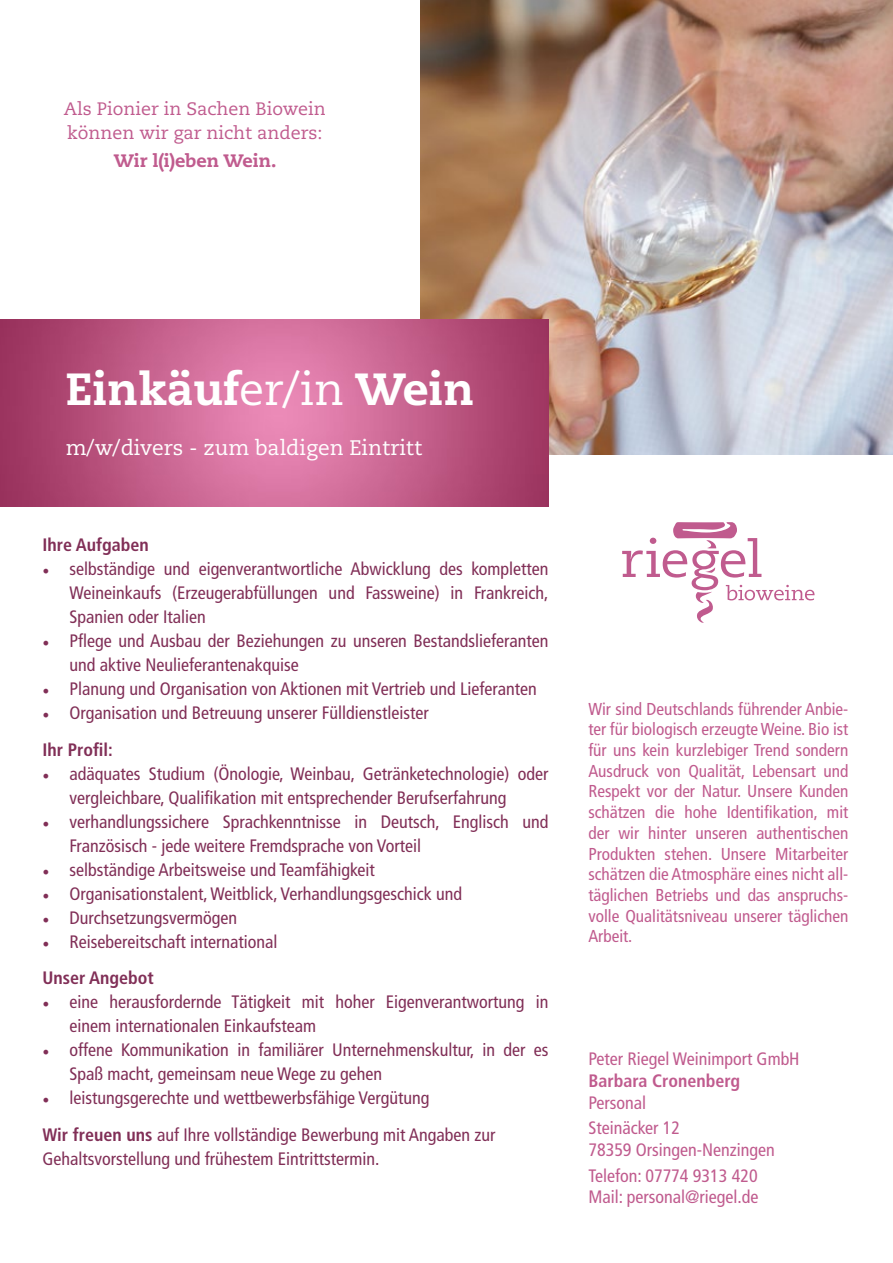
<style>
.page{position:relative;width:893px;height:1263px;background:#fff}
.page>*{position:absolute;margin:0;border:0;box-sizing:border-box;transform-origin:0 0}
.t1{font:800 45px "Caecilia";color:#fff}
.t2{font:21px "Caecilia";color:#fff}
.t3{font:condensed 18px/24px "Frutiger";color:#812f57}
.t4{font:condensed 18px/25.8px "Frutiger";color:#c05b8e}
.t5{font:18px/24px "Caecilia";color:#c05b8e}
.t6{font:700 condensed 18px "Frutiger";color:#c05b8e}
.t7{font:800 18px "Caecilia";color:#c05b8e}
.t8{font:700 condensed 18px "Frutiger";color:#812f57}
.t9{font:condensed 17.25px/20.7px "Frutiger";color:#c05b8e;text-align:justify}
.s1{font-weight:400}
.s2{font-family:"Minion Pro";font-stretch:normal}
.s3{font-weight:700}
</style>
<div class="page">
<img style="left:421px;top:0;width:472px;height:454px">
<img style="left:0;top:319px;width:549px;height:187px">
<svg style="left:622px;top:522px;width:193px;height:101px"></svg>
<p class="t5" style="left:64px;top:97px;width:263px">Als Pionier in Sachen Biowein können wir gar nicht anders:</p>
<p class="t7" style="left:114px;top:150px;width:164px">Wir l(i)eben Wein.</p>
<h1 class="t1" style="left:66px;top:361px;width:410px">Einkäuf<span class="s1">er/in</span> Wein</h1>
<p class="t2" style="left:66px;top:436px;width:358px">m/w/divers - zum baldigen Eintritt</p>
<p class="t8" style="left:43px;top:534px;width:108px">Ihre Aufgaben</p>
<p class="t3" style="left:70px;top:557px;width:480px;text-align:justify;text-indent:-27px"><span class="s2">•</span> selbständige und eigenverantwortliche Abwicklung des kompletten Weineinkaufs (Erzeugerabfüllungen und Fassweine) in Frankreich, Spanien oder Italien</p>
<p class="t3" style="left:70px;top:629px;width:480px;text-indent:-27px"><span class="s2">•</span> Pflege und Ausbau der Beziehungen zu unseren Bestandslieferanten und aktive Neulieferantenakquise</p>
<p class="t3" style="left:43px;top:677px;width:496px"><span class="s2">•</span> Planung und Organisation von Aktionen mit Vertrieb und Lieferanten</p>
<p class="t3" style="left:43px;top:694px;width:388px;line-height:36.8px"><span class="s2">•</span> Organisation und Betreuung unserer Fülldienstleister<br><span class="s3">Ihr Profil:</span></p>
<p class="t3" style="left:70px;top:761px;width:480px;text-indent:-27px"><span class="s2">•</span> adäquates Studium (Önologie, Weinbau, Getränketechnologie) oder vergleichbare, Qualifikation mit entsprechender Berufserfahrung</p>
<p class="t3" style="left:70px;top:809px;width:480px;text-indent:-27px"><span class="s2">•</span> verhandlungssichere Sprachkenntnisse in Deutsch, Englisch und<br>Französisch - jede weitere Fremdsprache von Vorteil</p>
<p class="t3" style="left:43px;top:857px;width:334px"><span class="s2">•</span> selbständige Arbeitsweise und Teamfähigkeit</p>
<p class="t3" style="left:43px;top:881px;width:421px"><span class="s2">•</span> Organisationstalent, Weitblick, Verhandlungsgeschick und</p>
<p class="t3" style="left:43px;top:905px;width:196px"><span class="s2">•</span> Durchsetzungsvermögen</p>
<p class="t3" style="left:43px;top:923px;width:236px;line-height:36.8px"><span class="s2">•</span> Reisebereitschaft international<br><span class="s3">Unser Angebot</span></p>
<p class="t3" style="left:70px;top:990px;width:480px;text-indent:-27px"><span class="s2">•</span> eine herausfordernde Tätigkeit mit hoher Eigenverantwortung in einem internationalen Einkaufsteam</p>
<p class="t3" style="left:70px;top:1038px;width:480px;text-indent:-27px"><span class="s2">•</span> offene Kommunikation in familiärer Unternehmenskultur, in der es<br>Spaß macht, gemeinsam neue Wege zu gehen</p>
<p class="t3" style="left:43px;top:1080px;width:454px;line-height:36.8px"><span class="s2">•</span> leistungsgerechte und wettbewerbsfähige Vergütung<br><span class="s3">Wir freuen uns</span> auf Ihre vollständige Bewerbung mit Angaben zur</p>
<p class="t3" style="left:43px;top:1147px;width:338px">Gehaltsvorstellung und frühestem Eintrittstermin.</p>
<p class="t9" style="left:588px;top:698px;width:261px">Wir sind Deutschlands führender Anbie&shy;ter für biologisch erzeugte Weine. Bio ist für uns kein kurzlebiger Trend sondern Ausdruck von Qualität, Lebensart und Respekt vor der Natur. Unsere Kunden schätzen die hohe Identifikation, mit der wir hinter unseren authentischen Produkten stehen. Unsere Mitarbeiter schätzen die Atmosphäre eines nicht all&shy;täglichen Betriebs und das anspruchs&shy;volle Qualitätsniveau unserer täglichen Arbeit.</p>
<p class="t4" style="left:588px;top:1046px;width:213px">Peter Riegel Weinimport GmbH</p>
<p class="t6" style="left:588px;top:1070px;width:153px">Barbara Cronenberg</p>
<p class="t4" style="left:588px;top:1089px;width:93px">Personal<br>Steinäcker 12</p>
<p class="t4" style="left:588px;top:1137px;width:188px">78359 Orsingen-Nenzingen<br>Telefon: 07774 9313 420</p>
<p class="t4" style="left:588px;top:1184px;width:171px">Mail: personal@riegel.de</p>
</div>
